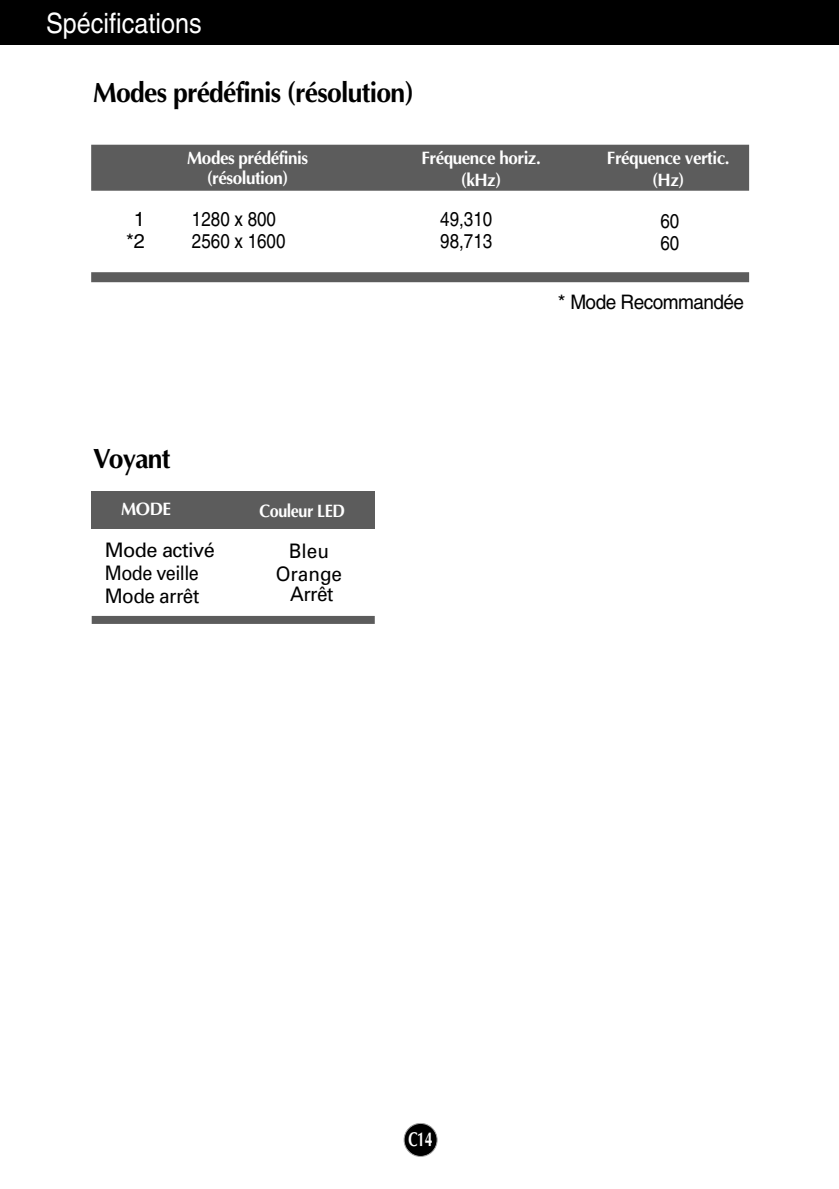
<style>
.page{position:relative;width:839px;height:1189px;background:#fff}
.page>*{position:absolute;margin:0;border:0;box-sizing:border-box;transform-origin:0 0}
.t1{font:700 28px "Optima";letter-spacing:-.03em;color:#000;scale:.95 1}
.t2{font:28px "Helvetica";color:#fff;scale:.9 1}
.t3{font:20px/22px "Helvetica";color:#000;scale:.85 1}
.t4{font:20px/23px "Univers";letter-spacing:-.03em;color:#000}
.t5{font:20px "Helvetica";letter-spacing:-.03em;color:#000}
.t6{font:20px/23px "Univers";color:#000;text-align:center;scale:.95 1}
.t7{font:20px "Univers";letter-spacing:-.03em;color:#000;scale:.95 1}
.t8{font:700 20px "Optima";color:#fff;scale:.7 1}
.t9{font:20px/22px "Helvetica";color:#000;text-align:center}
.t10{font:700 18px/22px "Optima";letter-spacing:-.03em;color:#fff;text-align:center;scale:.95 1}
.t11{font:700 18px "Optima";letter-spacing:-.03em;color:#fff;scale:.9 1}
</style>
<div class="page">
<div style="left:404px;top:1123px;width:33px;height:33px;background:#000;border-radius:50%"></div>
<div style="left:403px;top:1123px;width:34px;height:34px;border:2px solid #a5a5a5;border-radius:50%"></div>
<div style="left:0;top:0;width:839px;height:45px;background:#000"></div>
<div style="left:91px;top:145px;width:658px;height:46px;background:#5c5c5c"></div>
<div style="left:91px;top:272px;width:658px;height:10px;background:#5c5c5c"></div>
<div style="left:92px;top:491px;width:283px;height:38px;background:#5c5c5c"></div>
<div style="left:92px;top:616px;width:283px;height:8px;background:#5c5c5c"></div>
<h1 class="t2" style="left:46px;top:13px;width:174px">Spécifications</h1>
<h1 class="t1" style="left:93px;top:81px;width:339px">Modes prédéfinis (résolution)</h1>
<p class="t10" style="left:187px;top:150px;width:129px;line-height:20px">Modes prédéfinis (résolution)</p>
<p class="t10" style="left:421px;top:149px;width:127px">Fréquence horiz. (kHz)</p>
<p class="t10" style="left:607px;top:149px;width:131px">Fréquence vertic. (Hz)</p>
<p class="t9" style="left:126px;top:210px;width:20px">1 *2</p>
<p class="t3" style="left:192px;top:210px;width:112px">1280 x 800<br>2560 x 1600</p>
<p class="t3" style="left:440px;top:210px;width:63px">49,310<br>98,713</p>
<p class="t3" style="left:660px;top:212px;width:24px">60<br>60</p>
<h1 class="t1" style="left:93px;top:447px;width:83px">Voyant</h1>
<p class="t10" style="left:121px;top:500px;width:54px">MODE</p>
<p class="t11" style="left:259px;top:503px;width:97px">Couleur LED</p>
<p class="t4" style="left:105px;top:540px;width:111px">Mode activé<br>Mode veille<br>Mode arrêt</p>
<p class="t6" style="left:276px;top:541px;width:72px">Bleu<br>Orange</p>
<p class="t7" style="left:290px;top:587px;width:47px">Arrêt</p>
<p class="t5" style="left:558px;top:294px;width:188px">* Mode Recommandée</p>
<p class="t8" style="left:408px;top:1131px;width:36px">C14</p>
</div>
